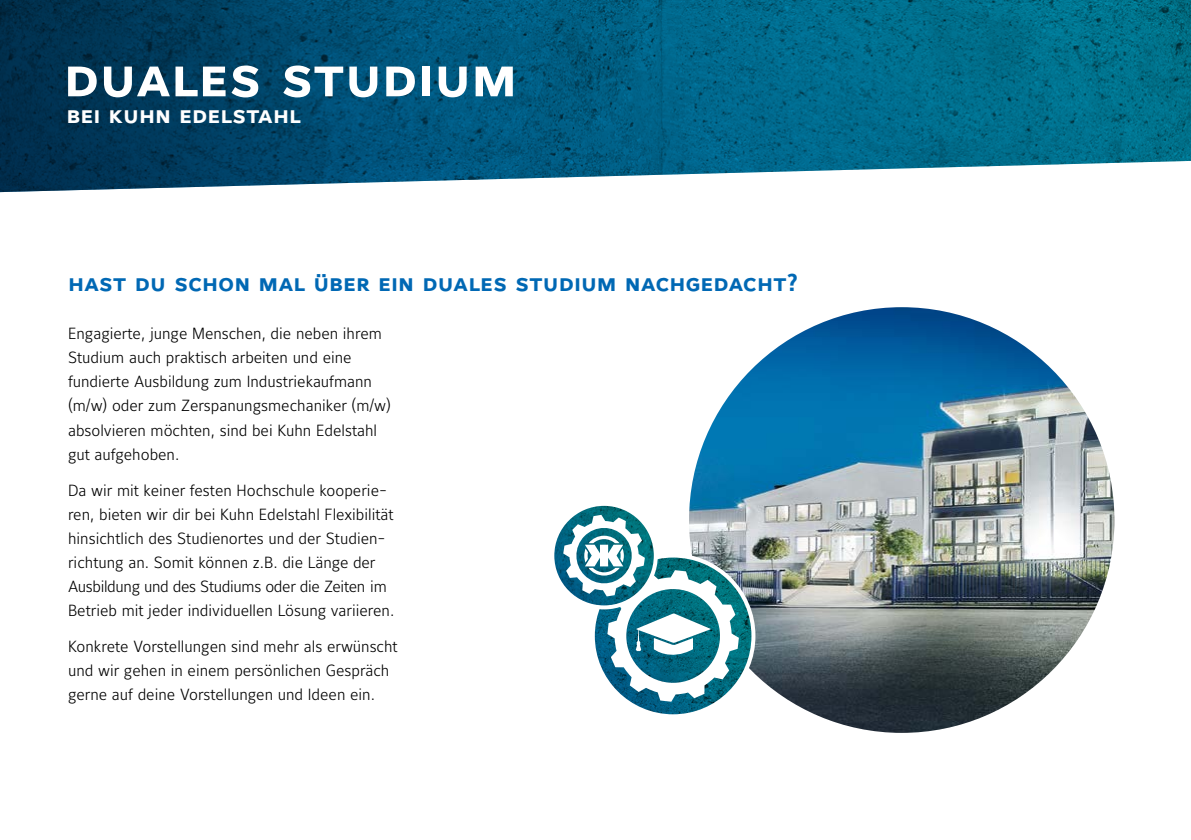
<style>
.page{position:relative;width:1191px;height:840px;background:#fff}
.page>*{position:absolute;margin:0;border:0;box-sizing:border-box;transform-origin:0 0}
.t1{font:56px "Maurea Bold Caps";color:#fff}
.t2{font:24px "Maurea Bold Caps";color:#0068b4}
.t3{font:24px "Maurea Bold Caps";color:#fff}
.t4{font:16px/24px "Maurea Light Tf";color:#000}
</style>
<div class="page">
<img style="left:689px;top:307px;width:425px;height:425px;border-radius:213px">
<svg style="left:593px;top:555px;width:160px;height:161px;background:#2c8093"></svg>
<svg style="left:552px;top:503px;width:104px;height:104px"></svg>
<div style="left:550px;top:501px;width:108px;height:108px;border:4px solid #fff;border-radius:50%"></div>
<svg style="left:0;top:0;width:1191px;height:193px;background:#156584"></svg>
<svg style="left:563px;top:514px;width:176px;height:187px"></svg>
<h1 class="t1" style="left:64px;top:46px;width:455px">duales studium</h1>
<h2 class="t3" style="left:66px;top:101px;width:236px">bei kuhn edelstahl</h2>
<h2 class="t2" style="left:68px;top:269px;width:731px">hast du schon mal über ein duales studium nachgedacht?</h2>
<p class="t4" style="left:68px;top:322px;width:324px">Engagierte, junge Menschen, die neben ihrem Studium auch praktisch arbeiten und eine fundierte Ausbildung zum Industriekaufmann (m/w) oder zum Zerspanungsmechaniker (m/w) absolvieren möchten, sind bei Kuhn Edelstahl gut aufgehoben.</p>
<p class="t4" style="left:68px;top:478px;width:328px">Da wir mit keiner festen Hochschule kooperie&shy;ren, bieten wir dir bei Kuhn Edelstahl Flexibilität hinsichtlich des Studienortes und der Studien&shy;richtung an. Somit können z.B. die Länge der Ausbildung und des Studiums oder die Zeiten im Betrieb mit jeder individuellen Lösung variieren.</p>
<p class="t4" style="left:68px;top:634px;width:331px">Konkrete Vorstellungen sind mehr als erwünscht und wir gehen in einem persönlichen Gespräch gerne auf deine Vorstellungen und Ideen ein.</p>
</div>
